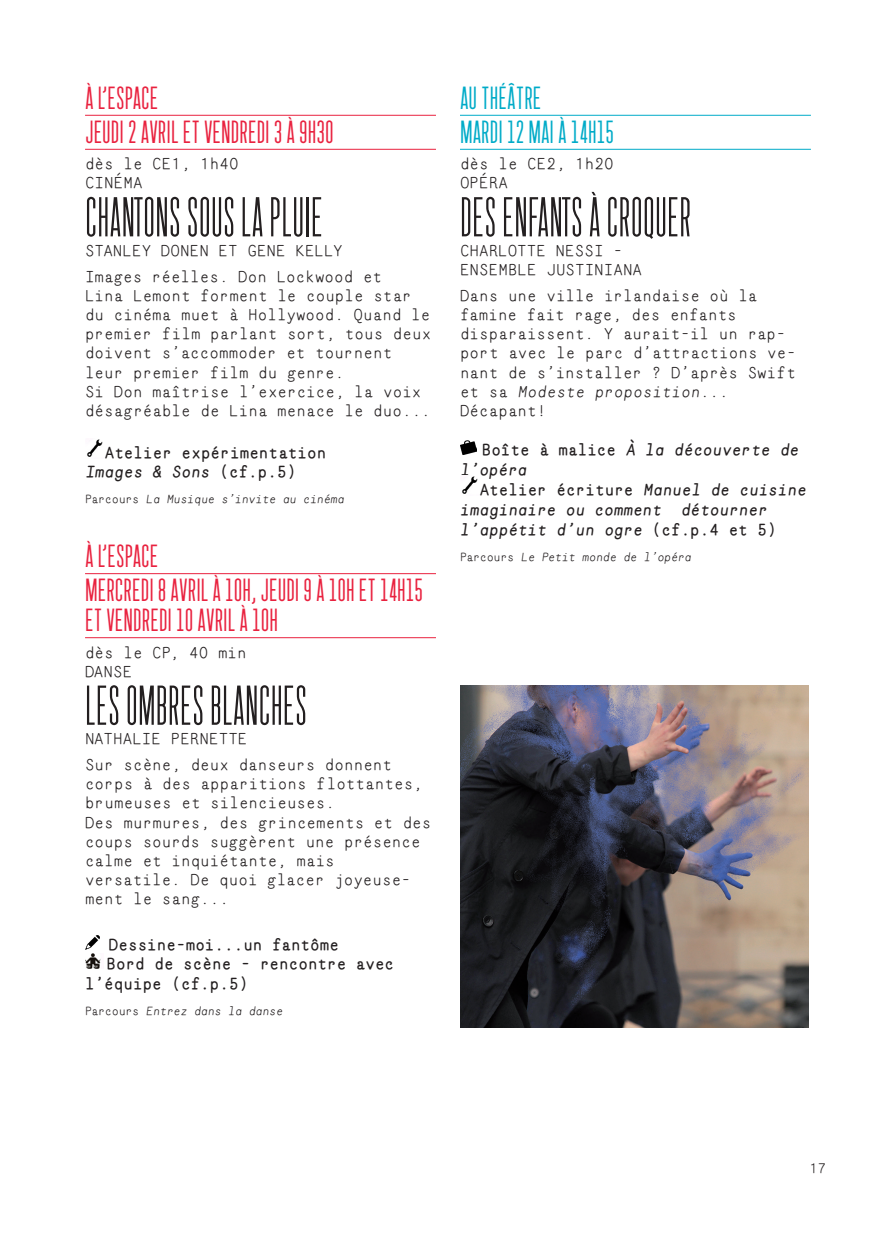
<style>
.page{position:relative;width:896px;height:1248px;background:#fff}
.page>*{position:absolute;margin:0;border:0;box-sizing:border-box;transform-origin:0 0}
.t1{font:56px "SNDB Garaje Condensed";color:#231f20}
.t2{font:32px/34px "Garaje width 220 weight 800";color:#e9223f}
.t3{font:32px/34px "Garaje width 220 weight 800";color:#00abc8}
.t4{font:16px/19.2px "SNDB Mononi Mono";color:#231f20}
.t5{font:700 16px "SNDB Mononi Mono";color:#231f20}
.t6{font:italic 700 16px/20px "SNDB Mononi Monobold";color:#231f20}
.t7{font:14px "SNDB Mononi Mono";color:#231f20}
.t8{font:italic 12px "SNDB Mononi Mono";letter-spacing:-.03em;color:#231f20}
.s1{font-family:"SNDB Mononi Mono";font-style:normal}
.s2{font-style:normal}
.s3{font-style:italic}
.s4{font-family:"SNDB Mononi Monobold";font-style:italic}
</style>
<div class="page">
<hr style="left:85px;top:115px;width:351px;height:1px;background:#e9223f">
<hr style="left:85px;top:149px;width:351px;height:1px;background:#e9223f">
<hr style="left:85px;top:573px;width:351px;height:1px;background:#e9223f">
<hr style="left:85px;top:637px;width:351px;height:1px;background:#e9223f">
<img style="left:87px;top:439px;width:16px;height:18px">
<img style="left:85px;top:935px;width:14px;height:14px">
<img style="left:85px;top:953px;width:16px;height:15px">
<hr style="left:460px;top:115px;width:351px;height:1px;background:#00abc8">
<hr style="left:460px;top:149px;width:351px;height:1px;background:#00abc8">
<img style="left:460px;top:440px;width:16px;height:15px">
<img style="left:462px;top:476px;width:16px;height:18px">
<img style="left:460px;top:685px;width:349px;height:342px">
<h2 class="t2" style="left:85px;top:76px;width:250px">À L’ESPACE<br>JEUDI 2 AVRIL ET VENDREDI 3 À 9H30</h2>
<p class="t4" style="left:85px;top:154px;width:155px">dès le CE1, 1h40<br>Ciné</p>
<p class="t4" style="left:123px;top:173px;width:19px">ma</p>
<h1 class="t1" style="left:85px;top:177px;width:228px">CHANTONS SOUS LA PLUIE</h1>
<p class="t4" style="left:85px;top:240px;width:20px">Stanle</p>
<p class="t4" style="left:142px;top:240px;width:49px">y Donen</p>
<p class="t4" style="left:219px;top:240px;width:10px">et</p>
<p class="t4" style="left:247px;top:240px;width:10px">Gene</p>
<p class="t4" style="left:85px;top:237px;width:299px;line-height:26px;text-indent:210px">Kelly<br>Images réelles. Don Lockwood et</p>
<p class="t4" style="left:85px;top:285px;width:348px">Lina Lemont forment le couple star du cinéma muet à Hollywood. Quand le premier film parlant sort, tous deux doivent s’accommoder et tournent leur premier film du genre.<br>Si Don maîtrise l’exercice, la voix désagréable de Lina menace le duo...</p>
<p class="t5" style="left:105px;top:442px;width:223px">Atelier expérimentation</p>
<p class="t6" style="left:85px;top:461px;width:213px">Images &amp; Sons <span class="s1">(cf.p.5)</span></p>
<p class="t8" style="left:85px;top:491px;width:261px"><span class="s2">Parcours</span> La Musique s’invite au cinéma</p>
<h2 class="t2" style="left:85px;top:534px;width:339px">À L’ESPACE<br>MERCREDI 8 AVRIL À 10H, JEUDI 9 À 10H ET 14H15</h2>
<h2 class="t2" style="left:85px;top:598px;width:194px">ET VENDREDI 10 AVRIL À 10H</h2>
<p class="t4" style="left:85px;top:642px;width:163px">dès le CP, 40 min<br>Danse</p>
<h1 class="t1" style="left:85px;top:666px;width:209px">LES OMBRES BLANCHES</h1>
<p class="t4" style="left:85px;top:728px;width:48px">Nathalie</p>
<p class="t4" style="left:85px;top:725px;width:309px;line-height:26px;text-indent:86px">Pernette<br>Sur scène, deux danseurs donnent</p>
<p class="t4" style="left:85px;top:773px;width:348px">corps à des apparitions flottantes, brumeuses et silencieuses.<br>Des murmures, des grincements et des coups sourds suggèrent une présence calme et inquiétante, mais versatile. De quoi glacer joyeuse&shy;ment le sang...</p>
<p class="t5" style="left:109px;top:933px;width:232px">Dessine-moi...un fantôme</p>
<p class="t5" style="left:107px;top:952px;width:289px">Bord de scène - rencontre avec</p>
<p class="t5" style="left:85px;top:972px;width:165px">l’équipe (cf.p.5)</p>
<p class="t8" style="left:85px;top:1002px;width:199px"><span class="s2">Parcours</span> Entrez dans la danse</p>
<h2 class="t3" style="left:460px;top:76px;width:155px">AU THÉÂTRE<br>MARDI 12 MAI À 14H15</h2>
<p class="t4" style="left:460px;top:154px;width:155px">dès le CE2, 1h20<br>Opéra</p>
<h1 class="t1" style="left:460px;top:177px;width:219px">DES ENFANTS À CROQUER</h1>
<p class="t4" style="left:460px;top:240px;width:67px">Charlotte</p>
<p class="t4" style="left:555px;top:240px;width:20px">Nessi</p>
<p class="t4" style="left:613px;top:240px;width:11px">-</p>
<p class="t4" style="left:460px;top:259px;width:20px">Ense</p>
<p class="t4" style="left:498px;top:259px;width:20px">mble</p>
<p class="t4" style="left:460px;top:256px;width:299px;line-height:26px;text-indent:86px">Justiniana<br>Dans une ville irlandaise où la</p>
<p class="t4" style="left:460px;top:304px;width:338px">famine fait rage, des enfants disparaissent. Y aurait-il un rap&shy;port avec le parc d’attractions ve&shy;nant de s’installer ? D’après Swift et sa <span class="s3">Modeste proposition</span>...<br>Décapant!</p>
<p class="t6" style="left:460px;top:439px;width:340px;text-indent:22px"><span class="s1">Boîte à malice</span> À la découverte de l’opéra</p>
<p class="t5" style="left:480px;top:479px;width:328px">Atelier écriture <span class="s4">Manuel de cuisine</span></p>
<p class="t6" style="left:460px;top:499px;width:318px">imaginaire ou comment détourner l’appétit d’un ogre <span class="s1">(cf.p.4 et 5)</span></p>
<p class="t8" style="left:460px;top:549px;width:233px"><span class="s2">Parcours</span> Le Petit monde de l’opéra</p>
<p class="t7" style="left:809px;top:1158px;width:18px">17</p>
</div>
